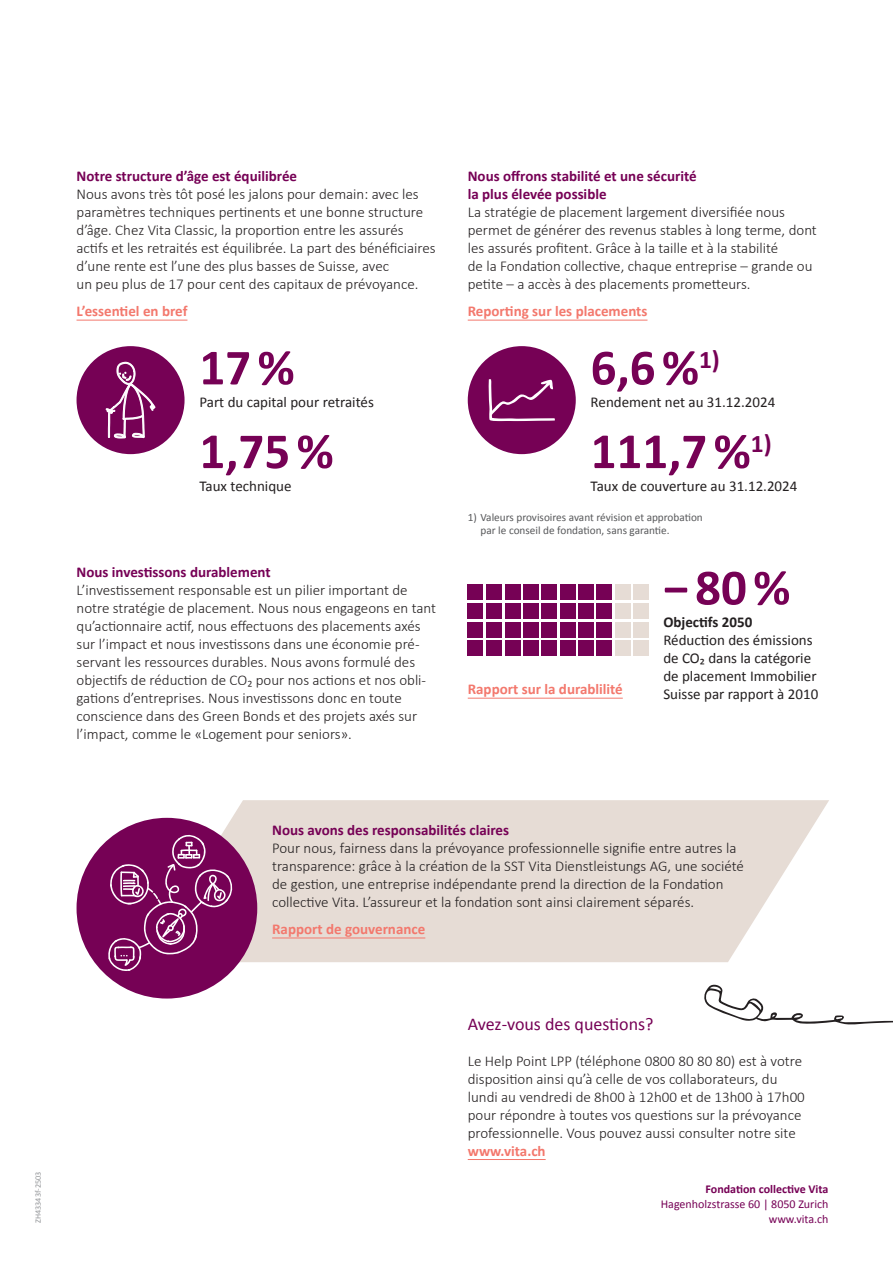
<style>
.page{position:relative;width:893px;height:1263px;background:#fff}
.page>*{position:absolute;margin:0;border:0;box-sizing:border-box;transform-origin:0 0}
.t1{font:700 51px "Calibri";color:#760155}
.t2{font:18px "Calibri";color:#760155}
.t3{font:300 15px/18px "Calibri";color:#231f20}
.t4{font:15px/18px "Calibri";color:#231f20}
.t5{font:700 15px/18px "Calibri";color:#760155}
.t6{font:700 15px "Calibri";color:#f3786d}
.t7{font:700 15px "Calibri";color:#231f20}
.t8{font:12px/15px "Calibri";color:#760155;text-align:right}
.t9{font:700 12px "Calibri";color:#760155}
.t10{font:11.25px/13.5px "Calibri";color:#57585a}
.t11{font:8.25px "Calibri";color:#939598}
</style>
<div class="page">
<svg style="left:143px;top:800px;width:686px;height:162px;background:#e8dfd9"></svg>
<hr style="left:77px;top:320px;width:110px;height:1px;background:#f3786d">
<hr style="left:272px;top:937px;width:153px;height:1px;background:#f3786d">
<hr style="left:468px;top:320px;width:179px;height:1px;background:#f3786d">
<div style="left:77px;top:346px;width:108px;height:108px;background:#760155;border-radius:50%"></div>
<svg style="left:105px;top:361px;width:51px;height:78px"></svg>
<div style="left:77px;top:818px;width:180px;height:180px;background:#760155;border-radius:50%"></div>
<svg style="left:108px;top:833px;width:125px;height:138px"></svg>
<div style="left:468px;top:346px;width:108px;height:108px;background:#760155;border-radius:50%"></div>
<svg style="left:488px;top:379px;width:67px;height:42px"></svg>
<div style="left:633px;top:622px;width:15px;height:15px;background:#e6dcd5"></div>
<div style="left:597px;top:622px;width:15px;height:15px;background:#760155"></div>
<div style="left:560px;top:622px;width:15px;height:15px;background:#760155"></div>
<div style="left:524px;top:622px;width:15px;height:15px;background:#760155"></div>
<div style="left:486px;top:622px;width:15px;height:15px;background:#760155"></div>
<div style="left:615px;top:622px;width:15px;height:15px;background:#e6dcd5"></div>
<div style="left:578px;top:622px;width:16px;height:15px;background:#760155"></div>
<div style="left:542px;top:622px;width:15px;height:15px;background:#760155"></div>
<div style="left:505px;top:622px;width:16px;height:15px;background:#760155"></div>
<div style="left:468px;top:622px;width:15px;height:15px;background:#760155"></div>
<div style="left:633px;top:641px;width:15px;height:15px;background:#e6dcd5"></div>
<div style="left:597px;top:641px;width:15px;height:15px;background:#760155"></div>
<div style="left:560px;top:641px;width:15px;height:15px;background:#760155"></div>
<div style="left:524px;top:641px;width:15px;height:15px;background:#760155"></div>
<div style="left:486px;top:641px;width:15px;height:15px;background:#760155"></div>
<div style="left:615px;top:641px;width:15px;height:15px;background:#e6dcd5"></div>
<div style="left:578px;top:641px;width:16px;height:15px;background:#760155"></div>
<div style="left:542px;top:641px;width:15px;height:15px;background:#760155"></div>
<div style="left:505px;top:641px;width:16px;height:15px;background:#760155"></div>
<div style="left:468px;top:641px;width:15px;height:15px;background:#760155"></div>
<div style="left:633px;top:603px;width:15px;height:15px;background:#e6dcd5"></div>
<div style="left:597px;top:603px;width:15px;height:15px;background:#760155"></div>
<div style="left:560px;top:603px;width:15px;height:15px;background:#760155"></div>
<div style="left:524px;top:603px;width:15px;height:15px;background:#760155"></div>
<div style="left:486px;top:603px;width:15px;height:15px;background:#760155"></div>
<div style="left:615px;top:603px;width:15px;height:15px;background:#e6dcd5"></div>
<div style="left:578px;top:603px;width:16px;height:15px;background:#760155"></div>
<div style="left:542px;top:603px;width:15px;height:15px;background:#760155"></div>
<div style="left:505px;top:603px;width:16px;height:15px;background:#760155"></div>
<div style="left:468px;top:603px;width:15px;height:15px;background:#760155"></div>
<div style="left:633px;top:584px;width:15px;height:15px;background:#e6dcd5"></div>
<div style="left:597px;top:584px;width:15px;height:15px;background:#760155"></div>
<div style="left:560px;top:584px;width:15px;height:15px;background:#760155"></div>
<div style="left:524px;top:584px;width:15px;height:15px;background:#760155"></div>
<div style="left:486px;top:584px;width:15px;height:15px;background:#760155"></div>
<div style="left:615px;top:584px;width:15px;height:15px;background:#e6dcd5"></div>
<div style="left:578px;top:584px;width:16px;height:15px;background:#760155"></div>
<div style="left:542px;top:584px;width:15px;height:15px;background:#760155"></div>
<div style="left:505px;top:584px;width:16px;height:15px;background:#760155"></div>
<div style="left:468px;top:584px;width:15px;height:15px;background:#760155"></div>
<svg style="left:704px;top:984px;width:189px;height:41px"></svg>
<hr style="left:468px;top:1159px;width:78px;height:1px;background:#f3786d">
<hr style="left:468px;top:698px;width:155px;height:1px;background:#f3786d">
<p class="t11" style="left:33px;top:1223px;width:53px;rotate:-90deg">ZH43343f-2503</p>
<p class="t5" style="left:77px;top:167px;width:222px">Notre structure d’âge est équilibrée</p>
<p class="t3" style="left:77px;top:185px;width:361px">Nous avons très tôt posé les jalons pour demain: avec les paramètres techniques pertinents et une bonne structure d’âge. Chez Vita Classic, la proportion entre les assurés actifs et les retraités est équilibrée. La part des bénéficiaires d’une rente est l’une des plus basses de Suisse, avec<br>un peu plus de 17 pour cent des capitaux de prévoyance.</p>
<p class="t6" style="left:77px;top:302px;width:112px">L’essentiel en bref</p>
<h1 class="t1" style="left:199px;top:335px;width:97px">17 %</h1>
<p class="t4" style="left:199px;top:393px;width:176px">Part du capital pour retraités</p>
<h1 class="t1" style="left:199px;top:419px;width:136px">1,75 %</h1>
<p class="t4" style="left:199px;top:477px;width:94px">Taux technique</p>
<p class="t5" style="left:77px;top:563px;width:196px">Nous investissons durablement</p>
<p class="t3" style="left:77px;top:581px;width:361px">L’investissement responsable est un pilier important de notre stratégie de placement. Nous nous engageons en tant qu’actionnaire actif, nous effectuons des placements axés sur l’impact et nous investissons dans une économie pré&shy;servant les ressources durables. Nous avons formulé des objectifs de réduction de CO₂ pour nos actions et nos obli&shy;gations d’entreprises. Nous investissons donc en toute conscience dans des Green Bonds et des projets axés sur l’impact, comme le «Logement pour seniors».</p>
<p class="t5" style="left:468px;top:167px;width:230px">Nous offrons stabilité et une sécurité la plus élevée possible</p>
<p class="t3" style="left:468px;top:203px;width:351px">La stratégie de placement largement diversifiée nous permet de générer des revenus stables à long terme, dont les assurés profitent. Grâce à la taille et à la stabilité<br>de la Fondation collective, chaque entreprise – grande ou petite – a accès à des placements prometteurs.</p>
<p class="t6" style="left:468px;top:302px;width:181px">Reporting sur les placements</p>
<h1 class="t1" style="left:591px;top:335px;width:131px">6,6 %<sup>1)</sup></h1>
<p class="t4" style="left:591px;top:393px;width:186px">Rendement net au 31.12.2024</p>
<h1 class="t1" style="left:591px;top:419px;width:182px">111,7 %<sup>1)</sup></h1>
<p class="t4" style="left:591px;top:477px;width:208px">Taux de couverture au 31.12.2024</p>
<p class="t10" style="left:480px;top:510px;width:224px;text-indent:-13px">1) Valeurs provisoires avant révision et approbation par le conseil de fondation, sans garantie.</p>
<p class="t6" style="left:468px;top:680px;width:157px">Rapport sur la durablilité</p>
<h1 class="t1" style="left:663px;top:555px;width:129px">− 80 %</h1>
<p class="t7" style="left:663px;top:612px;width:91px">Objectifs 2050</p>
<p class="t4" style="left:663px;top:631px;width:156px">Réduction des émissions de CO₂ dans la catégorie de placement Immobilier<br>Suisse par rapport à 2010</p>
<p class="t5" style="left:272px;top:821px;width:239px">Nous avons des responsabilités claires</p>
<p class="t3" style="left:272px;top:838px;width:473px">Pour nous, fairness dans la prévoyance professionnelle signifie entre autres la transparence: grâce à la création de la SST Vita Dienstleistungs AG, une société de gestion, une entreprise indépendante prend la direction de la Fondation collective Vita. L’assureur et la fondation sont ainsi clairement séparés.</p>
<p class="t6" style="left:272px;top:920px;width:155px">Rapport de gouvernance</p>
<p class="t2" style="left:468px;top:1012px;width:187px">Avez-vous des questions?</p>
<p class="t3" style="left:468px;top:1051px;width:339px">Le Help Point LPP (téléphone 0800 80 80 80) est à votre disposition ainsi qu’à celle de vos collaborateurs, du lundi au vendredi de 8h00 à 12h00 et de 13h00 à 17h00 pour répondre à toutes vos questions sur la prévoyance professionnelle. Vous pouvez aussi consulter notre site</p>
<p class="t6" style="left:468px;top:1141px;width:79px">www.vita.ch</p>
<p class="t9" style="left:706px;top:1181px;width:124px">Fondation collective Vita</p>
<p class="t8" style="left:661px;top:1196px;width:169px">Hagenholzstrasse 60 | 8050 Zurich www.vita.ch</p>
</div>
